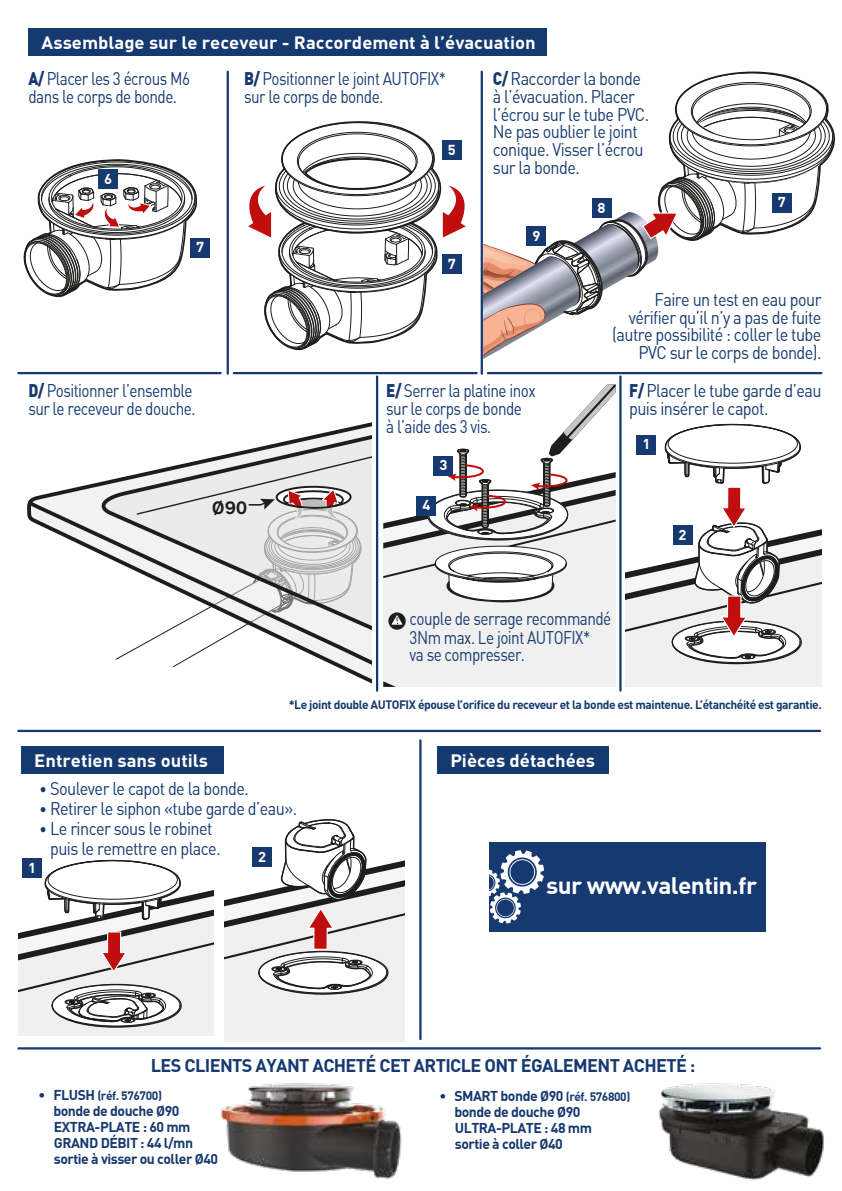
<style>
.page{position:relative;width:842px;height:1191px;background:#fff}
.page>*{position:absolute;margin:0;border:0;box-sizing:border-box;transform-origin:0 0}
.t1{font:23.4px "DINBOLD Bold";letter-spacing:-.025em;color:#fff;scale:1.05 1}
.t2{font:18px/17.6px "DINREGULAR";letter-spacing:-.035em;color:#163970;scale:.9 1}
.t3{font:18px/17.6px "DINREGULAR";letter-spacing:-.035em;color:#163970;scale:.85 1}
.t4{font:18px "DINBOLD Bold";letter-spacing:-.035em;color:#163970}
.t5{font:600 18px "Leroy Merlin Sans";color:#1d1d1b;scale:1.05 1}
.t6{font:17.6px "DINBOLD Bold";color:#fff;scale:1.05 1}
.t7{font:14px/16px "DINBOLD Bold";letter-spacing:-.035em;color:#163970}
.t8{font:14px "DINBOLD Bold";color:#fff;scale:1.05 1}
.t9{font:700 12px "DIN Pro";letter-spacing:-.035em;color:#163970}
.t10{font:12px "DINBOLD Bold";letter-spacing:-.035em;color:#163970}
.s1{font-family:"DINBLACK Black"}
.s2{font-family:"DINBLACK Black";font-size:16px}
.s3{font-size:14px}
.s4{font-size:12px}
</style>
<div class="page">
<svg style="left:29px;top:422px;width:342px;height:133px"></svg>
<svg style="left:102px;top:424px;width:269px;height:259px"></svg>
<svg style="left:115px;top:444px;width:256px;height:223px"></svg>
<svg style="left:483px;top:71px;width:353px;height:288px"></svg>
<div style="left:28px;top:28px;width:519px;height:28px;background:#163970"></div>
<hr style="left:227px;top:72px;width:2px;height:302px;background:#163970">
<hr style="left:481px;top:72px;width:2px;height:302px;background:#163970">
<div style="left:21px;top:746px;width:203px;height:27px;background:#163970"></div>
<div style="left:437px;top:746px;width:172px;height:27px;background:#163970"></div>
<div style="left:489px;top:842px;width:277px;height:89px;background:#163970"></div>
<hr style="left:18px;top:372px;width:203px;height:2px;background:#163970">
<hr style="left:18px;top:730px;width:802px;height:2px;background:#163970">
<div style="left:190px;top:238px;width:20px;height:20px;background:#163970"></div>
<svg style="left:23px;top:159px;width:174px;height:139px"></svg>
<svg style="left:248px;top:121px;width:218px;height:230px"></svg>
<svg style="left:383px;top:384px;width:233px;height:303px"></svg>
<div style="left:98px;top:169px;width:20px;height:20px;background:#163970"></div>
<hr style="left:234px;top:372px;width:243px;height:2px;background:#163970">
<hr style="left:488px;top:372px;width:333px;height:2px;background:#163970">
<div style="left:442px;top:254px;width:20px;height:20px;background:#163970"></div>
<div style="left:772px;top:193px;width:20px;height:20px;background:#163970"></div>
<div style="left:592px;top:198px;width:20px;height:20px;background:#163970"></div>
<div style="left:526px;top:226px;width:20px;height:20px;background:#163970"></div>
<div style="left:442px;top:140px;width:20px;height:20px;background:#163970"></div>
<hr style="left:376px;top:376px;width:2px;height:314px;background:#163970">
<hr style="left:619px;top:376px;width:3px;height:314px;background:#163970">
<hr style="left:419px;top:740px;width:3px;height:299px;background:#163970">
<div style="left:416px;top:495px;width:20px;height:20px;background:#163970"></div>
<div style="left:433px;top:455px;width:20px;height:20px;background:#163970"></div>
<svg style="left:44px;top:729px;width:137px;height:45px"></svg>
<svg style="left:18px;top:858px;width:195px;height:177px"></svg>
<svg style="left:224px;top:819px;width:180px;height:222px"></svg>
<svg style="left:625px;top:423px;width:196px;height:264px"></svg>
<img style="left:221px;top:1083px;width:181px;height:97px">
<img style="left:658px;top:1083px;width:166px;height:98px">
<hr style="left:18px;top:1047px;width:802px;height:2px;background:#163970">
<svg style="left:489px;top:850px;width:55px;height:73px"></svg>
<p class="t6" style="left:42px;top:31px;width:472px">Assemblage sur le receveur - Raccordement à l’évacuation</p>
<p class="t3" style="left:28px;top:70px;width:192px"><span class="s1">A/</span> Placer les 3 écrous M6 dans le corps de bonde.</p>
<p class="t8" style="left:104px;top:170px;width:9px">6</p>
<p class="t8" style="left:196px;top:238px;width:9px">7</p>
<p class="t3" style="left:28px;top:382px;width:198px"><span class="s1">D/</span> Positionner l’ensemble sur le receveur de douche.</p>
<p class="t3" style="left:244px;top:70px;width:239px"><span class="s1">B/</span> Positionner le joint AUTOFIX* sur le corps de bonde.</p>
<p class="t8" style="left:448px;top:141px;width:9px">5</p>
<p class="t8" style="left:448px;top:254px;width:9px">7</p>
<p class="t2" style="left:493px;top:70px;width:175px"><span class="s1">C/</span> Raccorder la bonde à l’évacuation. Placer l’écrou sur le tube PVC.<br>Ne pas oublier le joint conique. Visser l’écrou sur la bonde.</p>
<p class="t8" style="left:532px;top:226px;width:9px">9</p>
<p class="t8" style="left:598px;top:199px;width:9px">8</p>
<p class="t8" style="left:778px;top:193px;width:9px">7</p>
<p class="t2" style="left:612px;top:290px;width:234px;text-align:right">Faire un test en eau pour vérifier qu’il n’y a pas de fuite (autre possibilité : coller le tube<br>PVC sur le corps de bonde).</p>
<p class="t3" style="left:386px;top:382px;width:177px"><span class="s1">E/</span> Serrer la platine inox sur le corps de bonde<br>à l’aide des 3 vis.</p>
<p class="t8" style="left:439px;top:456px;width:9px">3</p>
<p class="t2" style="left:629px;top:382px;width:215px"><span class="s1">F/</span> Placer le tube garde d’eau puis insérer le capot.</p>
<p class="t8" style="left:642px;top:435px;width:9px">1</p>
<p class="t5" style="left:212px;top:493px;width:36px">Ø90</p>
<p class="t8" style="left:422px;top:496px;width:9px">4</p>
<p class="t8" style="left:679px;top:525px;width:9px">2</p>
<p class="t3" style="left:410px;top:608px;width:239px;line-height:18.4px">couple de serrage recommandé<br>3Nm max. Le joint AUTOFIX*<br>va se compresser.</p>
<p class="t9" style="left:289px;top:697px;width:535px">*Le joint double AUTOFIX épouse l’orifice du receveur et la bonde est maintenue. L’étanchéité est garantie.</p>
<p class="t6" style="left:34px;top:748px;width:167px">Entretien sans outils</p>
<p class="t6" style="left:450px;top:748px;width:139px">Pièces détachées</p>
<p class="t2" style="left:40px;top:779px;width:234px"><span class="s2">•</span> Soulever le capot de la bonde.</p>
<p class="t2" style="left:40px;top:799px;width:288px"><span class="s2">•</span> Retirer le siphon «tube garde d’eau».</p>
<p class="t2" style="left:40px;top:818px;width:203px;line-height:20px;text-align:center"><span class="s2">•</span> Le rincer sous le robinet puis le remettre en place.</p>
<p class="t8" style="left:258px;top:847px;width:9px">2</p>
<p class="t8" style="left:28px;top:858px;width:9px">1</p>
<p class="t1" style="left:546px;top:870px;width:202px">sur www.valentin.fr</p>
<p class="t4" style="left:151px;top:1053px;width:546px">LES CLIENTS AYANT ACHETÉ CET ARTICLE ONT ÉGALEMENT ACHETÉ :</p>
<p class="t10" style="left:39px;top:1088px;width:125px"><span class="s3">• FLUSH</span> (réf. 576700)</p>
<p class="t7" style="left:53px;top:1102px;width:166px">bonde de douche Ø90<br>EXTRA-PLATE : 60 mm<br>GRAND DÉBIT : 44 l/mn sortie à visser ou coller Ø40</p>
<p class="t7" style="left:454px;top:1087px;width:177px;text-indent:-15px">• SMART bonde Ø90 <span class="s4">(réf. 576800) </span>bonde de douche Ø90<br>ULTRA-PLATE : 48 mm<br>sortie à coller Ø40</p>
</div>
